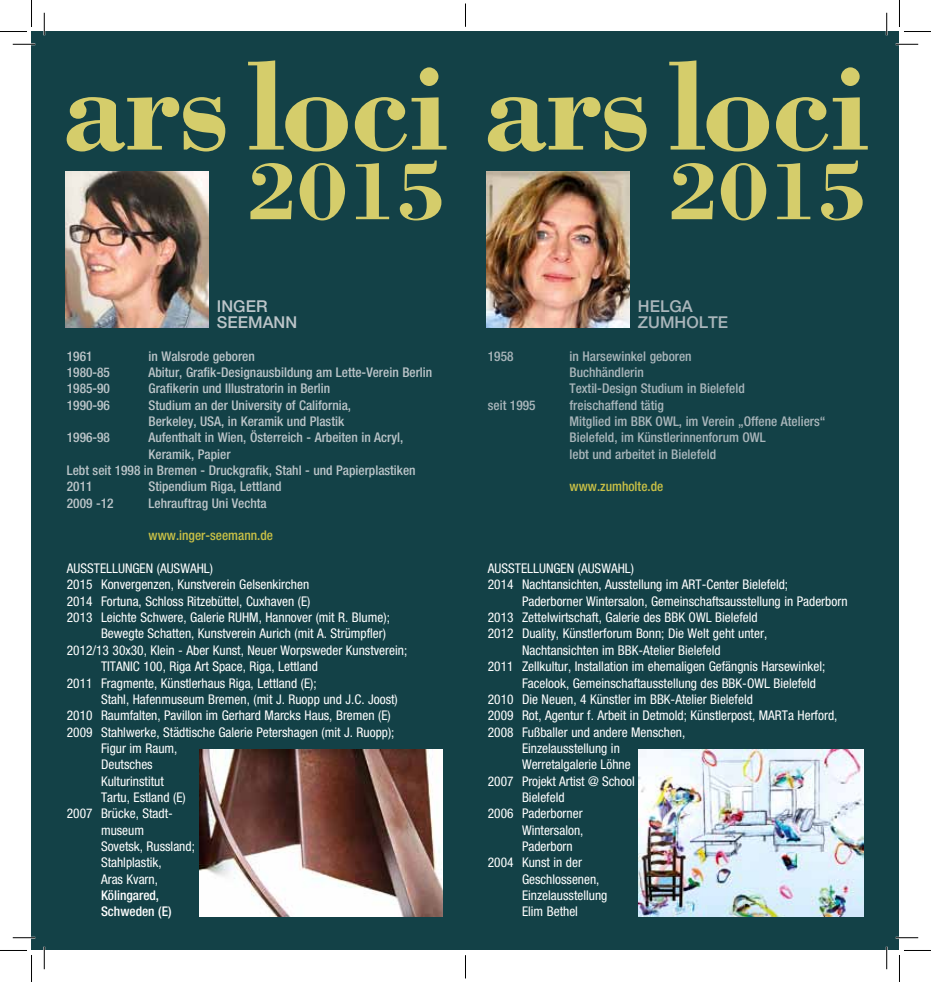
<style>
.page{position:relative;width:931px;height:982px;background:#fff}
.page>*{position:absolute;margin:0;border:0;box-sizing:border-box;transform-origin:0 0}
.t1{font:700 130.35px "Bodoni";letter-spacing:-.02em;color:#d5cd6b}
.t2{font:700 84.45px "Bodoni";letter-spacing:-.025em;color:#d5cd6b}
.t3{font:500 16.35px/16.4px "Helvetica Neue LT";color:#aab6bb}
.t4{font:500 16.35px/16.4px "Helvetica Neue LT";color:#bcc5c9}
.t5{font:condensed 13.35px/16.4px "Helvetica Neue LT";color:#fff}
.t6{font:500 condensed 13.35px/16.4px "Helvetica Neue LT";color:#bcc5c9}
.t7{font:500 condensed 13.35px/16.4px "Helvetica Neue LT";color:#aab6bb}
.t8{font:500 condensed 13.35px "Helvetica Neue LT";color:#cac146}
.t9{font:500 condensed 13.35px/16.4px "Helvetica Neue LT";color:#fff}
</style>
<div class="page">
<div style="left:32px;top:32px;width:867px;height:918px;background:#134147"></div>
<img style="left:486px;top:172px;width:143px;height:156px">
<img style="left:638px;top:749px;width:225px;height:167px">
<img style="left:65px;top:172px;width:143px;height:156px">
<img style="left:199px;top:749px;width:244px;height:167px">
<hr style="left:13px;top:43px;width:22px;height:2px;background:#fff">
<hr style="left:895px;top:43px;width:23px;height:2px;background:#fff">
<hr style="left:13px;top:936px;width:22px;height:2px;background:#fff">
<hr style="left:895px;top:936px;width:23px;height:2px;background:#fff">
<hr style="left:43px;top:13px;width:2px;height:22px;background:#fff">
<hr style="left:43px;top:946px;width:2px;height:23px;background:#fff">
<hr style="left:885px;top:13px;width:2px;height:22px;background:#fff">
<hr style="left:885px;top:946px;width:2px;height:23px;background:#fff">
<svg style="left:13px;top:44px;width:22px;height:1px"></svg>
<svg style="left:895px;top:44px;width:23px;height:1px"></svg>
<svg style="left:13px;top:937px;width:22px;height:1px"></svg>
<svg style="left:895px;top:937px;width:23px;height:1px"></svg>
<svg style="left:44px;top:13px;width:1px;height:22px"></svg>
<svg style="left:44px;top:946px;width:1px;height:23px"></svg>
<svg style="left:886px;top:13px;width:1px;height:22px"></svg>
<svg style="left:886px;top:946px;width:1px;height:23px"></svg>
<svg style="left:0;top:0;width:32px;height:32px"></svg>
<svg style="left:0;top:950px;width:32px;height:31px"></svg>
<svg style="left:899px;top:0;width:31px;height:32px"></svg>
<svg style="left:899px;top:950px;width:31px;height:31px"></svg>
<svg style="left:465px;top:4px;width:1px;height:22px"></svg>
<svg style="left:465px;top:955px;width:1px;height:23px"></svg>
<h1 class="t1" style="left:61px;top:25px;width:808px">ars loci ars loci</h1>
<h2 class="t2" style="left:247px;top:138px;width:201px">2015</h2>
<h2 class="t2" style="left:668px;top:138px;width:201px">2015</h2>
<p class="t4" style="left:217px;top:297px;width:52px">INGER<br>SEE</p>
<p class="t4" style="left:248px;top:314px;width:51px">MANN</p>
<p class="t6" style="left:67px;top:347px;width:27px">1961</p>
<p class="t6" style="left:148px;top:347px;width:108px">in Walsrode geboren</p>
<p class="t6" style="left:67px;top:364px;width:45px">1980-85</p>
<p class="t6" style="left:148px;top:364px;width:285px">Abitur, Grafik-Designausbildung am Lette-Verein Berlin</p>
<p class="t6" style="left:67px;top:380px;width:45px">1985-90</p>
<p class="t6" style="left:148px;top:380px;width:183px">Grafikerin und Illustratorin in Berlin</p>
<p class="t6" style="left:67px;top:396px;width:45px">1990-96</p>
<p class="t6" style="left:148px;top:396px;width:204px">Studium an der University of California,<br>Berkeley, USA, in Keramik und Plastik</p>
<p class="t6" style="left:67px;top:429px;width:45px">1996-98</p>
<p class="t6" style="left:148px;top:429px;width:256px">Aufenthalt in Wien, Österreich - Arbeiten in Acryl,</p>
<p class="t6" style="left:148px;top:445px;width:83px">Keramik, Papier</p>
<p class="t6" style="left:67px;top:462px;width:350px">Lebt seit 1998 in Bremen - Druckgrafik, Stahl - und Papierplastiken</p>
<p class="t6" style="left:67px;top:478px;width:27px">2011</p>
<p class="t6" style="left:148px;top:478px;width:134px">Stipendium Riga, Lettland</p>
<p class="t6" style="left:67px;top:494px;width:48px">2009 -12</p>
<p class="t6" style="left:148px;top:494px;width:120px">Lehrauftrag Uni Vechta</p>
<p class="t8" style="left:148px;top:527px;width:126px">www.inger-seemann.de</p>
<p class="t5" style="left:67px;top:560px;width:148px">Ausstellungen (Auswahl)</p>
<p class="t5" style="left:67px;top:576px;width:244px">2015 Konvergenzen, Kunstverein Gelsenkirchen</p>
<p class="t5" style="left:67px;top:592px;width:245px">2014 Fortuna, Schloss Ritzebüttel, Cuxhaven (E)</p>
<p class="t5" style="left:67px;top:609px;width:324px">2013 Leichte Schwere, Galerie RUHM, Hannover (mit R. Blume);</p>
<p class="t5" style="left:101px;top:625px;width:286px">Bewegte Schatten, Kunstverein Aurich (mit A. Strümpfler)</p>
<p class="t5" style="left:67px;top:641px;width:342px">2012/13 30x30, Klein - Aber Kunst, Neuer Worpsweder Kunstverein;</p>
<p class="t5" style="left:67px;top:658px;width:14px">TIT</p>
<p class="t5" style="left:67px;top:658px;width:253px;text-align:justify;text-indent:49px">ANI C 100, Riga Art Space, Riga, Lettland 2011 Fragmente, Künstlerhaus Riga, Lettland (E); S</p>
<p class="t5" style="left:67px;top:690px;width:332px;text-indent:41px">tahl, Hafenmuseum Bremen, (mit J. Ruopp und J.C. Joost)<br>2010 Raumfalten, Pavillon im Gerhard Marcks Haus, Bremen (E)<br>2009 Stahlwerke, Städtische Galerie Petershagen (mit J. Ruopp); F</p>
<p class="t5" style="left:101px;top:739px;width:78px;text-indent:6px">igur im Raum,<br>Deutsches<br>Kulturinstitut</p>
<p class="t5" style="left:67px;top:788px;width:22px">T</p>
<p class="t5" style="left:107px;top:788px;width:80px">artu, Estland (E)</p>
<p class="t5" style="left:67px;top:805px;width:107px">2007 Brücke, Stadt-</p>
<p class="t5" style="left:101px;top:821px;width:45px">museum</p>
<p class="t5" style="left:67px;top:837px;width:22px">S</p>
<p class="t5" style="left:108px;top:837px;width:89px">ovetsk, Russland;</p>
<p class="t5" style="left:67px;top:854px;width:22px">S</p>
<p class="t5" style="left:101px;top:854px;width:62px;text-align:center">tahlplastik,<br>Aras Kvarn,</p>
<p class="t9" style="left:101px;top:886px;width:72px">Kölingared,<br>Schweden (E)</p>
<p class="t3" style="left:638px;top:297px;width:90px">HELGA<br>ZUMHOLTE</p>
<p class="t7" style="left:488px;top:347px;width:27px">1958</p>
<p class="t7" style="left:569px;top:347px;width:177px">in Harsewinkel geboren<br>Buchhändlerin<br>Textil-Design Studium in Bielefeld</p>
<p class="t7" style="left:488px;top:396px;width:49px">seit 1995</p>
<p class="t7" style="left:569px;top:396px;width:257px">freischaffend tätig<br>Mitglied im BBK OWL, im Verein „Offene Ateliers“ Bielefeld, im Künstlerinnenforum OWL<br>lebt und arbeitet in Bielefeld</p>
<p class="t8" style="left:569px;top:478px;width:95px">www.zumholte.de</p>
<p class="t5" style="left:488px;top:560px;width:148px">Ausstellungen (Auswahl)</p>
<p class="t5" style="left:488px;top:576px;width:302px">2014 Nachtansichten, Ausstellung im ART-Center Bielefeld;</p>
<p class="t5" style="left:522px;top:592px;width:327px">Paderborner Wintersalon, Gemeinschaftsausstellung in Paderborn</p>
<p class="t5" style="left:488px;top:609px;width:271px">2013 Zettelwirtschaft, Galerie des BBK OWL Bielefeld</p>
<p class="t5" style="left:488px;top:625px;width:281px">2012 Duality, Künstlerforum Bonn; Die Welt geht unter,</p>
<p class="t5" style="left:488px;top:641px;width:22px">N</p>
<p class="t5" style="left:488px;top:641px;width:339px;text-indent:42px">achtansichten im BBK-Atelier Bielefeld<br>2011 Zellkultur, Installation im ehemaligen Gefängnis Harsewinkel;<br>F</p>
<p class="t5" style="left:488px;top:674px;width:351px;text-indent:40px">acelook, Gemeinschaftausstellung des BBK-OWL Bielefeld 2010 Die Neuen, 4 Künstler im BBK-Atelier Bielefeld<br>2009 Rot, Agentur f. Arbeit in Detmold; Künstlerpost, MARTa Herford, 2008 Fußballer und andere Menschen,<br>E</p>
<p class="t5" style="left:528px;top:739px;width:93px">inzelausstellung in</p>
<p class="t5" style="left:488px;top:756px;width:23px">W</p>
<p class="t5" style="left:531px;top:756px;width:101px">erretalgalerie Löhne</p>
<p class="t5" style="left:488px;top:772px;width:148px">2007 Projekt Artist @ School</p>
<p class="t5" style="left:522px;top:788px;width:44px">Bielefeld</p>
<p class="t5" style="left:488px;top:805px;width:96px">2006 Paderborner</p>
<p class="t5" style="left:488px;top:821px;width:23px">W</p>
<p class="t5" style="left:531px;top:821px;width:53px">intersalon,</p>
<p class="t5" style="left:522px;top:837px;width:52px">Paderborn</p>
<p class="t5" style="left:488px;top:854px;width:96px">2004 Kunst in der</p>
<p class="t5" style="left:488px;top:870px;width:22px">G</p>
<p class="t5" style="left:529px;top:870px;width:72px">eschlossenen,</p>
<p class="t5" style="left:488px;top:886px;width:22px">E</p>
<p class="t5" style="left:528px;top:886px;width:81px">inzelausstellung</p>
<p class="t5" style="left:488px;top:903px;width:22px">E</p>
<p class="t5" style="left:528px;top:903px;width:51px">lim Bethel</p>
</div>
